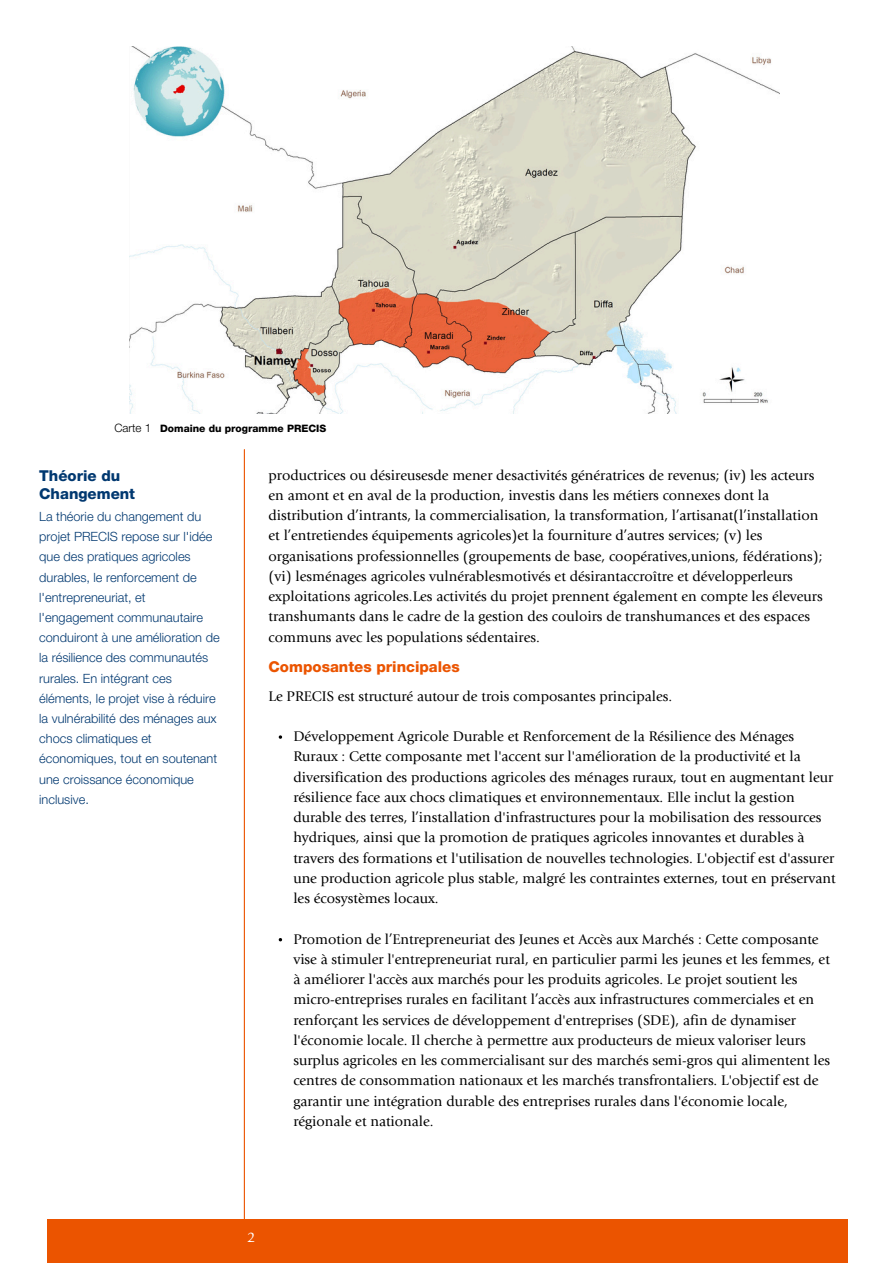
<style>
.page{position:relative;width:894px;height:1263px;background:#fff}
.page>*{position:absolute;margin:0;border:0;box-sizing:border-box;transform-origin:0 0}
.t1{font:800 15px "Helvetica Neue LT Std";color:#eb5400}
.t2{font:800 15px/18px "Helvetica Neue LT Std";color:#003870}
.t3{font:14.55px/20.2px "Giovanni Std";color:#000}
.t4{font:14.55px "Giovanni Std";color:#fff}
.t5{font:300 12.75px/20.2px "Helvetica Neue LT Std";color:#003870}
.t6{font:800 10.2px "Helvetica Neue LT Std";color:#000}
.s1{font-weight:300;font-size:11.55px}
</style>
<div class="page">
<hr style="left:244px;top:449px;width:1px;height:780px;background:#eb5400">
<div style="left:47px;top:1218px;width:800px;height:44px;background:#eb5400"></div>
<img style="left:129px;top:46px;width:649px;height:367px">
<p class="t6" style="left:114px;top:424px;width:213px"><span class="s1">Carte 1</span> Domaine du programme PRECIS</p>
<h1 class="t3" style="left:268px;top:466px;width:555px">productrices ou désireusesde mener desactivités génératrices de revenus; (iv) les acteurs en amont et en aval de la production, investis dans les métiers connexes dont la distribution d’intrants, la commercialisation, la transformation, l’artisanat(l’installation et l’entretiendes équipements agricoles)et la fourniture d’autres services; (v) les organisations professionnelles (groupements de base, coopératives,unions, fédérations); (vi) lesménages agricoles vulnérablesmotivés et désirantaccroître et développerleurs exploitations agricoles.Les activités du projet prennent également en compte les éleveurs transhumants dans le cadre de la gestion des couloirs de transhumances et des espaces communs avec les populations sédentaires.</h1>
<h1 class="t2" style="left:39px;top:468px;width:97px">Théorie du<br>Changement</h1>
<p class="t5" style="left:39px;top:508px;width:182px">La théorie du changement du projet PRECIS repose sur l'idée que des pratiques agricoles durables, le renforcement de l'entrepreneuriat, et l'engagement communautaire conduiront à une amélioration de la résilience des communautés rurales. En intégrant ces éléments, le projet vise à réduire la vulnérabilité des ménages aux chocs climatiques et économiques, tout en soutenant une croissance économique inclusive.</p>
<p class="t1" style="left:268px;top:661px;width:193px">Composantes principales</p>
<h2 class="t3" style="left:268px;top:687px;width:405px">Le PRECIS est structuré autour de trois composantes principales.</h2>
<p class="t3" style="left:293px;top:727px;width:543px">Développement Agricole Durable et Renforcement de la Résilience des Ménages Ruraux : Cette composante met l'accent sur l'amélioration de la productivité et la diversification des productions agricoles des ménages ruraux, tout en augmentant leur résilience face aux chocs climatiques et environnementaux. Elle inclut la gestion durable des terres, l’installation d'infrastructures pour la mobilisation des ressources hydriques, ainsi que la promotion de pratiques agricoles innovantes et durables à travers des formations et l'utilisation de nouvelles technologies. L'objectif est d'assurer une production agricole plus stable, malgré les contraintes externes, tout en préservant les écosystèmes locaux.</p>
<p class="t3" style="left:293px;top:930px;width:538px">Promotion de l’Entrepreneuriat des Jeunes et Accès aux Marchés : Cette composante vise à stimuler l'entrepreneuriat rural, en particulier parmi les jeunes et les femmes, et à améliorer l'accès aux marchés pour les produits agricoles. Le projet soutient les micro-entreprises rurales en facilitant l’accès aux infrastructures commerciales et en renforçant les services de développement d'entreprises (SDE), afin de dynamiser l'économie locale. Il cherche à permettre aux producteurs de mieux valoriser leurs surplus agricoles en les commercialisant sur des marchés semi-gros qui alimentent les centres de consommation nationaux et les marchés transfrontaliers. L'objectif est de garantir une intégration durable des entreprises rurales dans l'économie locale, régionale et nationale.</p>
<p class="t4" style="left:247px;top:1230px;width:10px">2</p>
</div>
